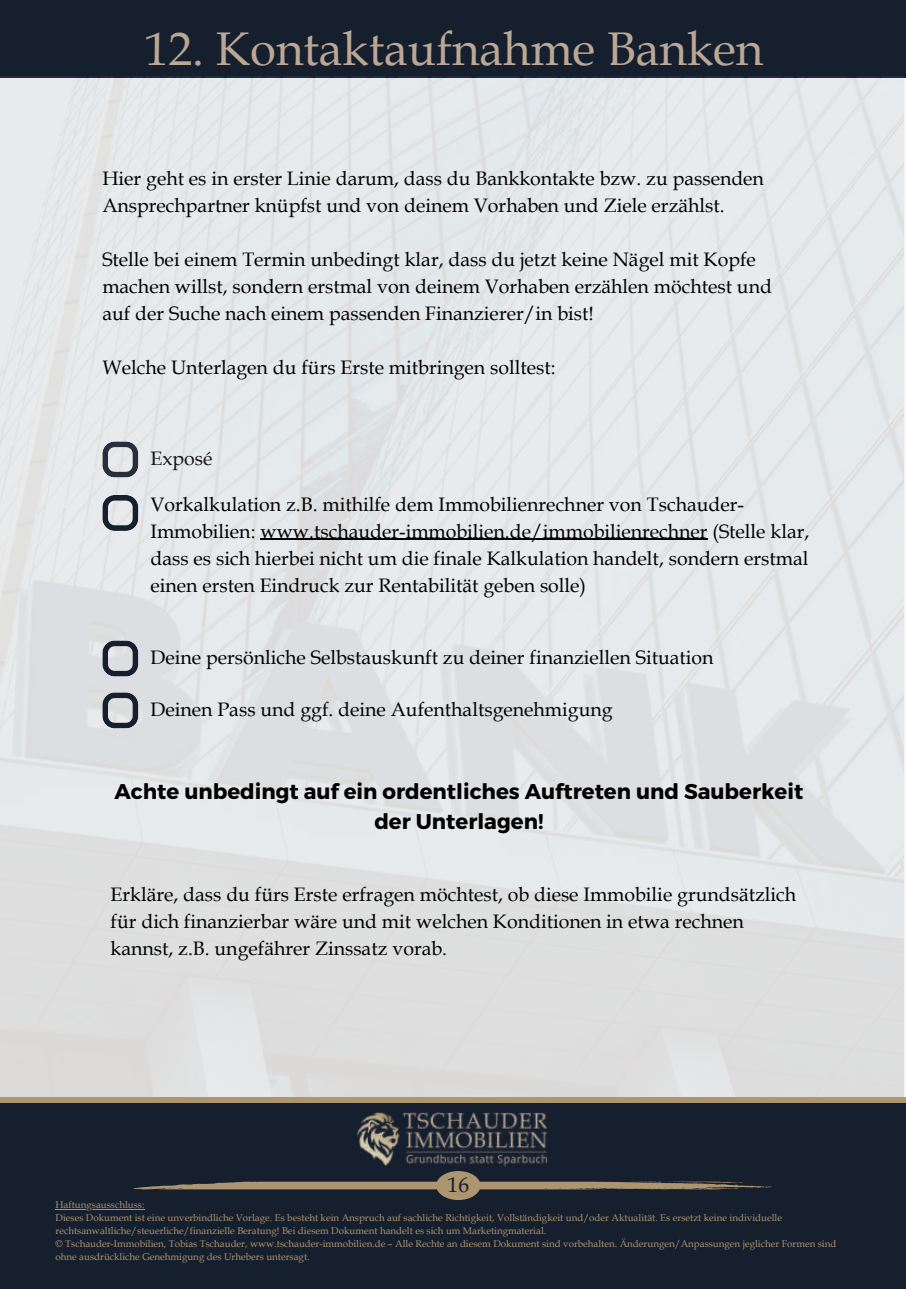
<style>
.page{position:relative;width:906px;height:1289px;background:#fff}
.page>*{position:absolute;margin:0;border:0;box-sizing:border-box;transform-origin:0 0}
.t1{font:47.25px "Book Antiqua";color:#bba794}
.t2{font:21.45px "Book Antiqua";color:#151f2e}
.t3{font:700 21.3px/29.2px "Montserrat";color:#000;text-align:center}
.t4{font:19.5px/27px "Book Antiqua";color:#000}
.t5{font:9.75px/13px "Book Antiqua";color:#ad9570}
</style>
<div class="page">
<div style="left:0;top:0;width:906px;height:77px;background:#151f2e"></div>
<div style="left:0;top:1102px;width:906px;height:186px;background:#151f2e"></div>
<div style="left:0;top:1096px;width:906px;height:6px;background:#ad9570"></div>
<img style="left:356px;top:1111px;width:192px;height:55px">
<svg style="left:133px;top:1181px;width:638px;height:9px;background:#7f715c"></svg>
<div style="left:436px;top:1170px;width:44px;height:29px;background:#ad9570;border-radius:50%"></div>
<div style="left:0;top:78px;width:906px;height:1018px;background:#e4e8e9"></div>
<svg style="left:102px;top:495px;width:36px;height:36px"></svg>
<hr style="left:260px;top:538px;width:447px;height:1px;background:#000">
<svg style="left:102px;top:640px;width:36px;height:36px"></svg>
<svg style="left:102px;top:692px;width:36px;height:36px"></svg>
<hr style="left:55px;top:1208px;width:89px;height:1px;background:#ad9570">
<h1 class="t1" style="left:145px;top:16px;width:620px">12. Kontaktaufnahme Banken</h1>
<p class="t4" style="left:102px;top:164px;width:663px">Hier geht es in erster Linie darum, dass du Bankkontakte bzw. zu passenden<br>Ansprechpartner knüpfst und von deinem Vorhaben und Ziele erzählst.</p>
<p class="t4" style="left:102px;top:245px;width:671px">Stelle bei einem Termin unbedingt klar, dass du jetzt keine Nägel mit Kopfe machen willst, sondern erstmal von deinem Vorhaben erzählen möchtest und auf der Suche nach einem passenden Finanzierer/in bist!</p>
<p class="t4" style="left:102px;top:353px;width:455px">Welche Unterlagen du fürs Erste mitbringen solltest:</p>
<p class="t4" style="left:150px;top:444px;width:63px">Exposé</p>
<p class="t4" style="left:150px;top:490px;width:660px">Vorkalkulation z.B. mithilfe dem Immobilienrechner von Tschauder-Immobilien: www.tschauder-immobilien.de/immobilienrechner (Stelle klar, dass es sich hierbei nicht um die finale Kalkulation handelt, sondern erstmal einen ersten Eindruck zur Rentabilität geben solle)</p>
<p class="t4" style="left:150px;top:643px;width:564px">Deine persönliche Selbstauskunft zu deiner finanziellen Situation</p>
<p class="t4" style="left:150px;top:695px;width:463px">Deinen Pass und ggf. deine Aufenthaltsgenehmigung</p>
<p class="t3" style="left:114px;top:777px;width:690px">Achte unbedingt auf ein ordentliches Auftreten und Sauberkeit der Unterlagen!</p>
<p class="t4" style="left:111px;top:880px;width:687px">Erkläre, dass du fürs Erste erfragen möchtest, ob diese Immobilie grundsätzlich für dich finanzierbar wäre und mit welchen Konditionen in etwa rechnen kannst, z.B. ungefährer Zinssatz vorab.</p>
<p class="t2" style="left:447px;top:1169px;width:23px">16</p>
<p class="t5" style="left:55px;top:1197px;width:782px">Haftungsausschluss:<br>Dieses Dokument ist eine unverbindliche Vorlage. Es besteht kein Anspruch auf sachliche Richtigkeit, Vollständigkeit und/oder Aktualität. Es ersetzt keine individuelle rechtsanwaltliche/steuerliche/finanzielle Beratung! Bei diesem Dokument handelt es sich um Marketingmaterial.<br>© Tschauder-Immobilien, Tobias Tschauder, www.tschauder-immobilien.de – Alle Rechte an diesem Dokument sind vorbehalten. Änderungen/Anpassungen jeglicher Formen sind ohne ausdrückliche Genehmigung des Urhebers untersagt.</p>
</div>
